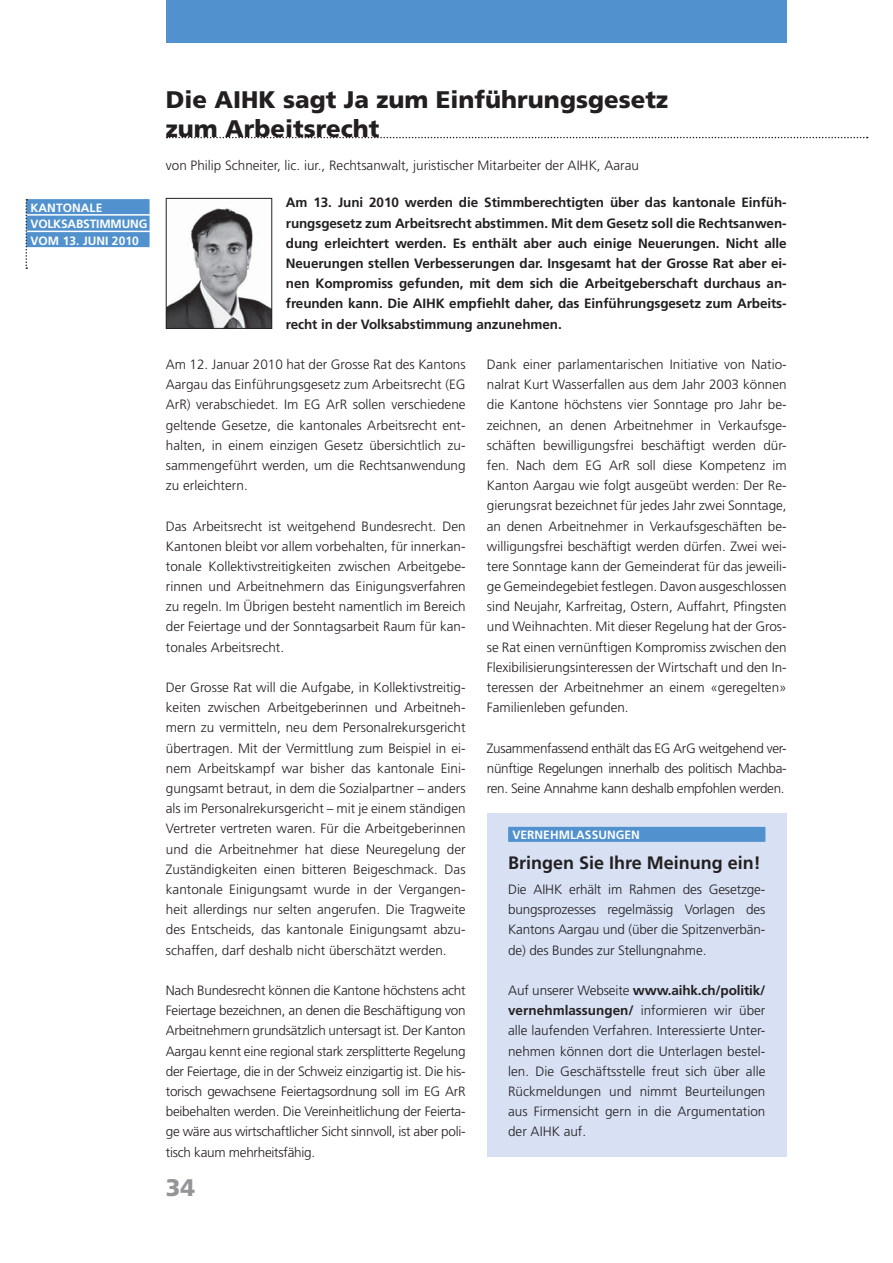
<style>
.page{position:relative;width:893px;height:1263px;background:#fff}
.page>*{position:absolute;margin:0;border:0;box-sizing:border-box;transform-origin:0 0}
.t1{font:900 24px/28.5px "Frutiger";color:#231f20}
.t2{font:900 24px "Frutiger";color:#939598}
.t3{font:700 18px "Frutiger";color:#231f20}
.t4{font:300 13.5px/20.2px "Frutiger";color:#231f20;text-align:justify}
.t5{font:700 13.5px/20.2px "Frutiger";letter-spacing:-.005em;color:#231f20;text-align:justify}
.t6{font:700 12px/16.5px "Frutiger";letter-spacing:.005em;color:#fff}
.s1{font-weight:700}
</style>
<div class="page">
<div style="left:166px;top:0;width:621px;height:43px;background:#5191cd"></div>
<svg style="left:167px;top:137px;width:701px;height:1px"></svg>
<div style="left:26px;top:199px;width:124px;height:15px;background:#5191cd"></div>
<div style="left:26px;top:216px;width:124px;height:15px;background:#5191cd"></div>
<div style="left:26px;top:232px;width:124px;height:15px;background:#5191cd"></div>
<svg style="left:26px;top:199px;width:1px;height:70px"></svg>
<img style="left:168px;top:208px;width:102px;height:119px">
<div style="left:166px;top:198px;width:106px;height:131px;border:1px solid #231f20"></div>
<div style="left:487px;top:813px;width:300px;height:344px;background:#d7e1f3"></div>
<div style="left:508px;top:827px;width:257px;height:15px;background:#5191cd"></div>
<p class="t6" style="left:31px;top:200px;width:118px">KANTONALE<br>VOLKSABSTIMMUNG<br>VOM 13. JUNI 2010</p>
<h1 class="t1" style="left:166px;top:88px;width:504px">Die AIHK sagt Ja zum Einführungsgesetz zum Arbeitsrecht</h1>
<p class="t4" style="left:166px;top:157px;width:475px">von Philip Schneiter, lic. iur., Rechtsanwalt, juristischer Mitarbeiter der AIHK, Aarau</p>
<p class="t5" style="left:286px;top:194px;width:502px">Am 13. Juni 2010 werden die Stimmberechtigten über das kantonale Einfüh&shy;rungsgesetz zum Arbeitsrecht abstimmen. Mit dem Gesetz soll die Rechtsanwen&shy;dung erleichtert werden. Es enthält aber auch einige Neuerungen. Nicht alle Neuerungen stellen Verbesserungen dar. Insgesamt hat der Grosse Rat aber ei&shy;nen Kompromiss gefunden, mit dem sich die Arbeitgeberschaft durchaus an&shy;freunden kann. Die AIHK empfiehlt daher, das Einführungsgesetz zum Arbeits&shy;recht in der Volksabstimmung anzunehmen.</p>
<p class="t4" style="left:166px;top:355px;width:301px">Am 12. Januar 2010 hat der Grosse Rat des Kantons Aargau das Einführungsgesetz zum Arbeitsrecht (EG ArR) verabschiedet. Im EG ArR sollen verschiedene geltende Gesetze, die kantonales Arbeitsrecht ent&shy;halten, in einem einzigen Gesetz übersichtlich zu&shy;sammengeführt werden, um die Rechtsanwendung zu erleichtern.</p>
<p class="t4" style="left:166px;top:517px;width:301px">Das Arbeitsrecht ist weitgehend Bundesrecht. Den Kantonen bleibt vor allem vorbehalten, für innerkan&shy;tonale Kollektivstreitigkeiten zwischen Arbeitgebe&shy;rinnen und Arbeitnehmern das Einigungsverfahren zu regeln. Im Übrigen besteht namentlich im Bereich der Feiertage und der Sonntagsarbeit Raum für kan&shy;tonales Arbeitsrecht.</p>
<p class="t4" style="left:166px;top:678px;width:301px">Der Grosse Rat will die Aufgabe, in Kollektivstreitig&shy;keiten zwischen Arbeitgeberinnen und Arbeitneh&shy;mern zu vermitteln, neu dem Personalrekursgericht übertragen. Mit der Vermittlung zum Beispiel in ei&shy;nem Arbeitskampf war bisher das kantonale Eini&shy;gungsamt betraut, in dem die Sozialpartner – anders als im Personalrekursgericht – mit je einem ständigen Vertreter vertreten waren. Für die Arbeitgeberinnen und die Arbeitnehmer hat diese Neuregelung der Zuständigkeiten einen bitteren Beigeschmack. Das kantonale Einigungsamt wurde in der Vergangen&shy;heit allerdings nur selten angerufen. Die Tragweite des Entscheids, das kantonale Einigungsamt abzu&shy;schaffen, darf deshalb nicht überschätzt werden.</p>
<p class="t4" style="left:166px;top:981px;width:301px">Nach Bundesrecht können die Kantone höchstens acht Feiertage bezeichnen, an denen die Beschäftigung von Arbeitnehmern grundsätzlich untersagt ist. Der Kanton Aargau kennt eine regional stark zersplitterte Regelung der Feiertage, die in der Schweiz einzigartig ist. Die his&shy;torisch gewachsene Feiertagsordnung soll im EG ArR beibehalten werden. Die Vereinheitlichung der Feierta&shy;ge wäre aus wirtschaftlicher Sicht sinnvoll, ist aber poli&shy;tisch kaum mehrheitsfähig.</p>
<p class="t4" style="left:487px;top:355px;width:301px">Dank einer parlamentarischen Initiative von Natio&shy;nalrat Kurt Wasserfallen aus dem Jahr 2003 können die Kantone höchstens vier Sonntage pro Jahr be&shy;zeichnen, an denen Arbeitnehmer in Verkaufsge&shy;schäften bewilligungsfrei beschäftigt werden dür&shy;fen. Nach dem EG ArR soll diese Kompetenz im Kanton Aargau wie folgt ausgeübt werden: Der Re&shy;gierungsrat bezeichnet für jedes Jahr zwei Sonntage, an denen Arbeitnehmer in Verkaufsgeschäften be&shy;willigungsfrei beschäftigt werden dürfen. Zwei wei&shy;tere Sonntage kann der Gemeinderat für das jeweili&shy;ge Gemeindegebiet festlegen. Davon ausgeschlossen sind Neujahr, Karfreitag, Ostern, Auffahrt, Pfingsten und Weihnachten. Mit dieser Regelung hat der Gros&shy;se Rat einen vernünftigen Kompromiss zwischen den Flexibilisierungsinteressen der Wirtschaft und den In&shy;teressen der Arbeitnehmer an einem «geregelten» Familienleben gefunden.</p>
<p class="t4" style="left:487px;top:739px;width:301px">Zusammenfassend enthält das EG ArG weitgehend ver&shy;nünftige Regelungen innerhalb des politisch Machba&shy;ren. Seine Annahme kann deshalb empfohlen werden.</p>
<p class="t6" style="left:512px;top:828px;width:129px">VERNEHMLASSUNGEN</p>
<h2 class="t3" style="left:508px;top:855px;width:254px">Bringen Sie Ihre Meinung ein!</h2>
<p class="t4" style="left:508px;top:880px;width:259px">Die AIHK erhält im Rahmen des Gesetzge&shy;bungsprozesses regelmässig Vorlagen des Kantons Aargau und (über die Spitzenverbän&shy;de) des Bundes zur Stellungnahme.</p>
<p class="t4" style="left:508px;top:981px;width:259px">Auf unserer Webseite <span class="s1">www.aihk.ch/politik/ vernehmlassungen/</span> informieren wir über alle laufenden Verfahren. Interessierte Unter&shy;nehmen können dort die Unterlagen bestel&shy;len. Die Geschäftsstelle freut sich über alle Rückmeldungen und nimmt Beurteilungen aus Firmensicht gern in die Argumentation der AIHK auf.</p>
<h1 class="t2" style="left:166px;top:1178px;width:31px">34</h1>
</div>
